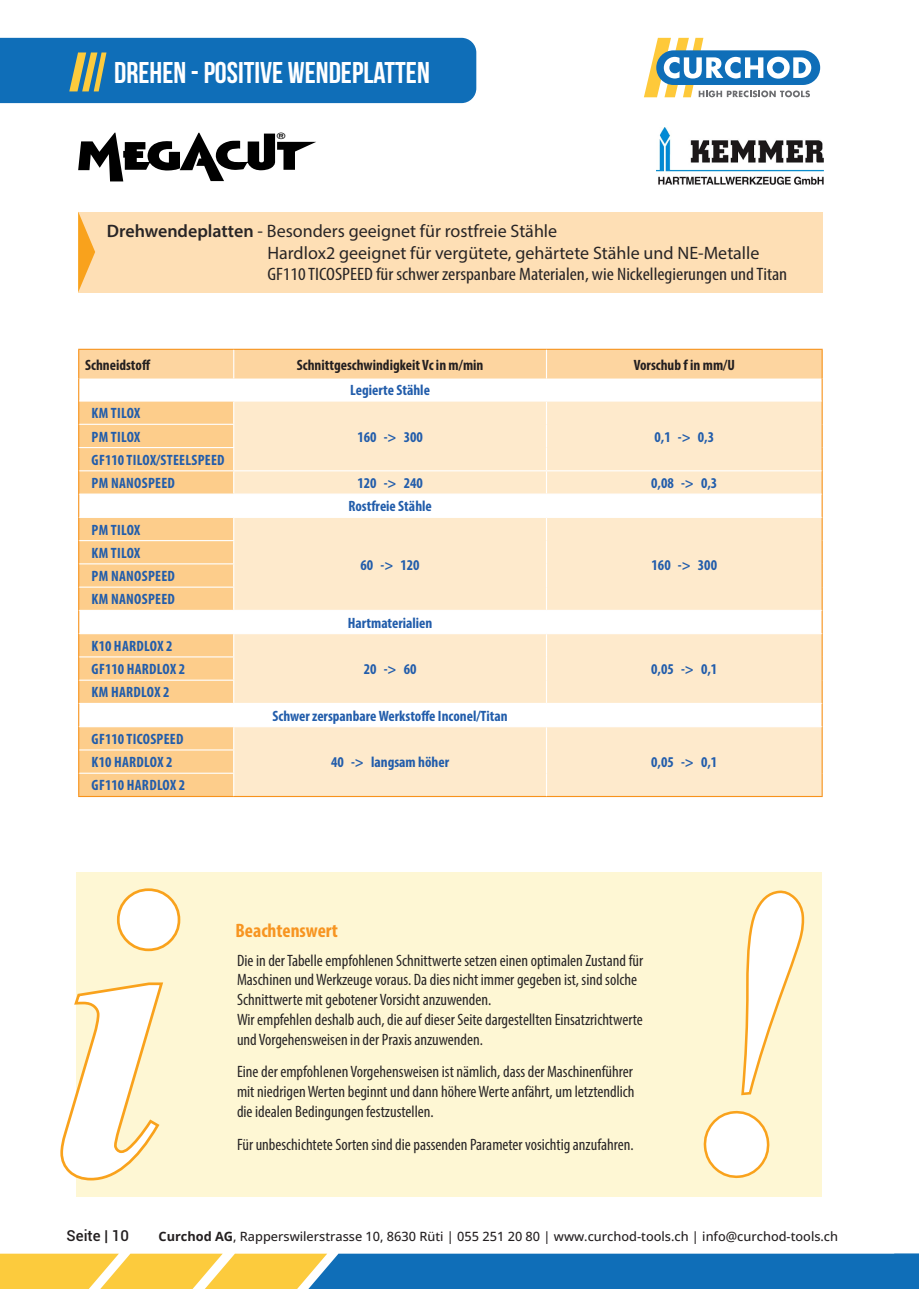
<style>
.page{position:relative;width:919px;height:1289px;background:#fff}
.page>*{position:absolute;margin:0;border:0;box-sizing:border-box;transform-origin:0 0}
.t1{font:700 30px "Bebas Neue";color:#fff}
.t2{font:700 condensed 19.5px "Myriad Pro";color:#f79521}
.t3{font:18px/21.6px "Myriad Pro";color:#282526}
.t4{font:condensed 18px "Myriad Pro";color:#282526;scale:1.1 1}
.t5{font:condensed 16.5px/19.8px "Myriad Pro";color:#282526}
.t6{font:700 condensed 15px "Myriad Pro";color:#225dab}
.t7{font:700 condensed 15px/23.2px "Myriad Pro";letter-spacing:.02em;color:#225dab}
.t8{font:700 condensed 15px "Myriad Pro";color:#231f20}
.t9{font:500 15px "Roboto";color:#231f20}
.t10{font:500 12.75px "Open Sans";color:#231f20}
.t11{font:500 9.3px "Franklin Gothic";color:#000;scale:1.3 1}
.s1{font-weight:600}
.s2{font-weight:700}
</style>
<div class="page">
<div style="left:656px;top:50px;width:164px;height:35px;background:#0f6eb8;border-radius:17px"></div>
<svg style="left:644px;top:38px;width:167px;height:59px"></svg>
<svg style="left:0;top:1253px;width:918px;height:35px;background:#659295"></svg>
<div style="left:0;top:37px;width:477px;height:67px;background:#0f6eb8"></div>
<div style="left:76px;top:872px;width:745px;height:324px;background:#fef7d4"></div>
<svg style="left:60px;top:888px;width:121px;height:293px"></svg>
<svg style="left:703px;top:890px;width:102px;height:288px"></svg>
<div style="left:78px;top:212px;width:744px;height:80px;background:#fedfb5"></div>
<svg style="left:78px;top:212px;width:17px;height:80px"></svg>
<hr style="left:78px;top:796px;width:156px;height:1px;background:#f7931d">
<hr style="left:234px;top:796px;width:312px;height:1px;background:#f7931d">
<hr style="left:546px;top:796px;width:276px;height:1px;background:#f7931d">
<svg style="left:78px;top:349px;width:744px;height:447px"></svg>
<svg style="left:78px;top:133px;width:238px;height:48px"></svg>
<img style="left:656px;top:127px;width:167px;height:58px">
<h1 class="t1" style="left:114px;top:56px;width:317px">DREHEN - POSITIVE WENDEPLATTEN</h1>
<p class="t11" style="left:276px;top:130px;width:9px">®</p>
<p class="t3" style="left:267px;top:220px;width:493px;text-indent:-161px"><span class="s1">Drehwendeplatten</span> - Besonders geeignet für rostfreie Stähle<br>Hardlox2 geeignet für vergütete, gehärtete Stähle und NE-Metalle</p>
<p class="t4" style="left:267px;top:263px;width:474px">GF110 TICOSPEED für schwer zerspanbare Materialen, wie Nickellegierungen und Titan</p>
<p class="t8" style="left:85px;top:355px;width:67px">Schneidstoff</p>
<p class="t8" style="left:297px;top:355px;width:188px">Schnittgeschwindigkeit Vc in m/min</p>
<p class="t8" style="left:633px;top:355px;width:103px">Vorschub f in mm/U</p>
<p class="t6" style="left:350px;top:380px;width:81px">Legierte Stähle</p>
<p class="t7" style="left:92px;top:401px;width:50px">KM TILOX<br>PM TILOX</p>
<p class="t6" style="left:357px;top:427px;width:67px">160 -&gt; 300</p>
<p class="t6" style="left:654px;top:427px;width:61px">0,1 -&gt; 0,3</p>
<p class="t7" style="left:92px;top:448px;width:134px">GF110 TILOX/STEELSPEED<br>PM NANOSPEED</p>
<p class="t6" style="left:92px;top:520px;width:50px">PM TILOX</p>
<p class="t7" style="left:92px;top:541px;width:85px">KM TILOX<br>PM NANOSPEED<br>KM NANOSPEED</p>
<p class="t7" style="left:92px;top:634px;width:95px">K10 HARDLOX 2<br>GF110 HARDLOX 2</p>
<p class="t7" style="left:92px;top:680px;width:79px">KM HARDLOX 2</p>
<p class="t7" style="left:92px;top:727px;width:93px">GF110 TICOSPEED<br>K10 HARDLOX 2</p>
<p class="t7" style="left:92px;top:773px;width:95px">GF110 HARDLOX 2</p>
<p class="t6" style="left:357px;top:473px;width:67px">120 -&gt; 240</p>
<p class="t6" style="left:651px;top:473px;width:68px">0,08 -&gt; 0,3</p>
<p class="t6" style="left:348px;top:497px;width:85px">Rostfreie Stähle</p>
<p class="t6" style="left:360px;top:555px;width:61px">60 -&gt; 120</p>
<p class="t6" style="left:651px;top:555px;width:67px">160 -&gt; 300</p>
<p class="t6" style="left:348px;top:613px;width:86px">Hartmaterialien</p>
<p class="t6" style="left:364px;top:659px;width:54px">20 -&gt; 60</p>
<p class="t6" style="left:651px;top:659px;width:68px">0,05 -&gt; 0,1</p>
<p class="t6" style="left:272px;top:706px;width:237px">Schwer zerspanbare Werkstoffe Inconel/Titan</p>
<p class="t6" style="left:331px;top:752px;width:119px">40 -&gt; langsam höher</p>
<p class="t6" style="left:651px;top:752px;width:68px">0,05 -&gt; 0,1</p>
<p class="t2" style="left:235px;top:918px;width:104px">Beachtenswert</p>
<p class="t5" style="left:237px;top:950px;width:407px">Die in der Tabelle empfohlenen Schnittwerte setzen einen optimalen Zustand für Maschinen und Werkzeuge voraus. Da dies nicht immer gegeben ist, sind solche Schnittwerte mit gebotener Vorsicht anzuwenden.<br>Wir empfehlen deshalb auch, die auf dieser Seite dargestellten Einsatzrichtwerte und Vorgehensweisen in der Praxis anzuwenden.</p>
<p class="t5" style="left:237px;top:1061px;width:399px;text-align:justify">Eine der empfohlenen Vorgehensweisen ist nämlich, dass der Maschinenführer mit niedrigen Werten beginnt und dann höhere Werte anfährt, um letztendlich die idealen Bedingungen festzustellen.</p>
<p class="t5" style="left:237px;top:1134px;width:398px">Für unbeschichtete Sorten sind die passenden Parameter vosichtig anzufahren.</p>
<p class="t9" style="left:67px;top:1224px;width:64px">Seite | 10</p>
<p class="t10" style="left:159px;top:1227px;width:681px"><span class="s2">Curchod AG</span>, Rapperswilerstrasse 10, 8630 Rüti | 055 251 20 80 | www.curchod-tools.ch | info@curchod-tools.ch</p>
</div>
